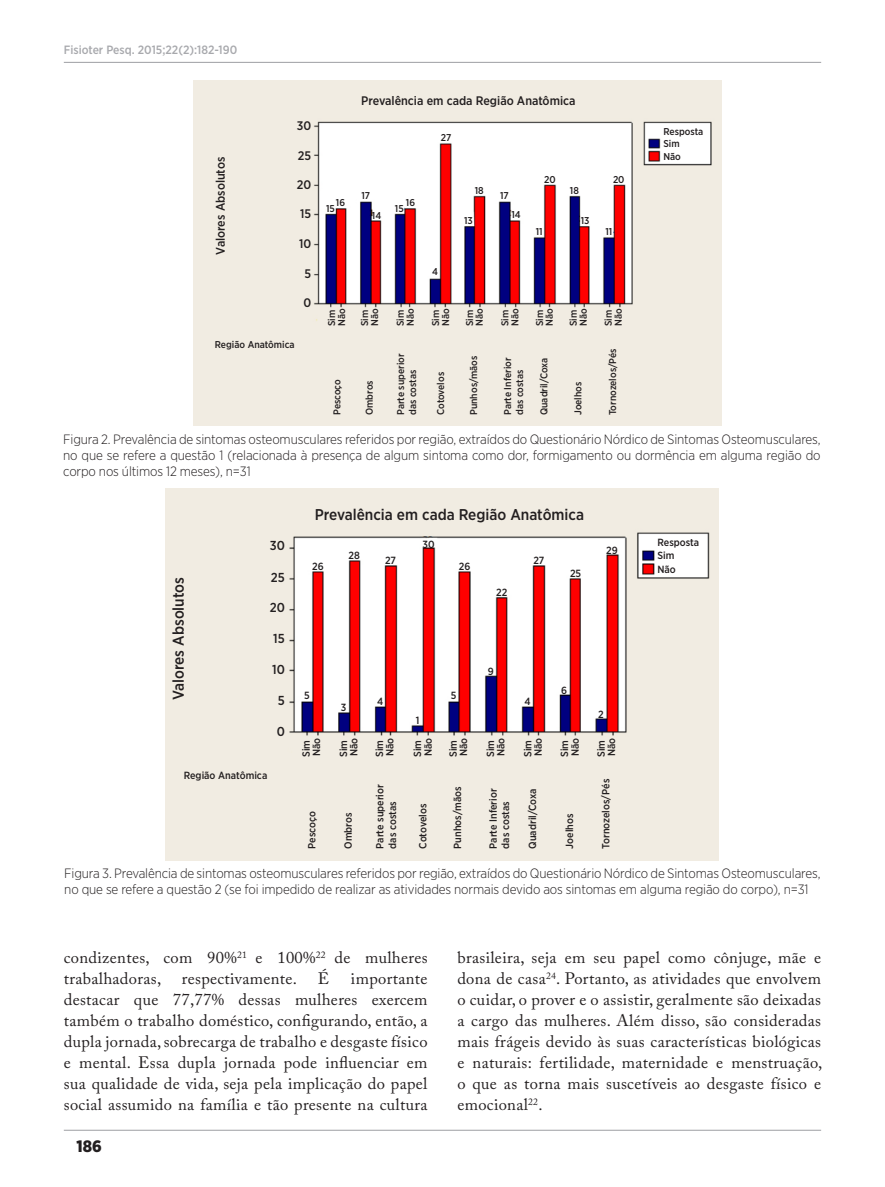
<style>
.page{position:relative;width:885px;height:1187px;background:#fff}
.page>*{position:absolute;margin:0;border:0;box-sizing:border-box;transform-origin:0 0}
.TEXTO{font:16.5px/21px "Adobe Caslon Pro";letter-spacing:.02em;color:#231f20;text-align:justify}
.t1{font:900 16.5px "Gotham Narrow";color:#231f20}
.t2{font:500 15.6px "Gotham Narrow";color:#231f20}
.Figura_tit{font:300 13.5px/16.2px "Gotham Narrow";letter-spacing:-.01em;color:#231f20}
.t3{font:500 13.05px "Gotham Narrow";color:#231f20}
.t4{font:500 12.45px "Gotham Narrow";color:#231f20}
.t5{font:500 12px "Gotham Narrow";color:#a8a9ad}
.t6{font:500 10.35px/10.4px "Gotham Narrow";color:#231f20}
.t7{font:500 9.9px/9.9px "Gotham Narrow";color:#231f20}
</style>
<div class="page">
<hr style="left:64px;top:62px;width:757px;height:1px;background:#a8a9ad">
<hr style="left:64px;top:1129px;width:757px;height:1px;background:#a8a9ad">
<img style="left:165px;top:488px;width:553px;height:372px">
<img style="left:193px;top:80px;width:528px;height:345px">
<p class="t5" style="left:64px;top:42px;width:175px">Fisioter Pesq. 2015;22(2):182-190</p>
<p class="t4" style="left:212px;top:255px;width:99px;rotate:-90deg">Valores Absolutos</p>
<p class="t4" style="left:297px;top:118px;width:16px">30</p>
<p class="t4" style="left:298px;top:148px;width:15px">25</p>
<p class="t4" style="left:297px;top:176px;width:16px">20</p>
<p class="t4" style="left:300px;top:206px;width:13px">15</p>
<p class="t4" style="left:299px;top:235px;width:14px">10</p>
<p class="t4" style="left:304px;top:265px;width:8px">5</p>
<p class="t4" style="left:303px;top:295px;width:9px">0</p>
<p class="t7" style="left:215px;top:339px;width:81px">Região Anatômica</p>
<p class="t4" style="left:361px;top:92px;width:216px">Prevalência em cada Região Anatômica</p>
<p class="t7" style="left:336px;top:197px;width:11px">16</p>
<p class="t7" style="left:326px;top:203px;width:10px">15</p>
<p class="t7" style="left:361px;top:190px;width:10px">17</p>
<p class="t7" style="left:372px;top:211px;width:11px">14</p>
<p class="t7" style="left:406px;top:197px;width:11px">16</p>
<p class="t7" style="left:395px;top:203px;width:10px">15</p>
<p class="t7" style="left:441px;top:133px;width:12px">27</p>
<p class="t7" style="left:432px;top:267px;width:7px">4</p>
<p class="t7" style="left:474px;top:185px;width:10px">18</p>
<p class="t7" style="left:464px;top:215px;width:10px">13</p>
<p class="t7" style="left:500px;top:190px;width:10px">17</p>
<p class="t7" style="left:511px;top:210px;width:11px">14</p>
<p class="t7" style="left:544px;top:175px;width:13px">20</p>
<p class="t7" style="left:535px;top:226px;width:8px">11</p>
<p class="t7" style="left:570px;top:185px;width:10px">18</p>
<p class="t7" style="left:580px;top:215px;width:10px">13</p>
<p class="t7" style="left:613px;top:175px;width:13px">20</p>
<p class="t7" style="left:605px;top:226px;width:8px">11</p>
<p class="t7" style="left:326px;top:326px;width:20px;rotate:-90deg">Sim<br>Não</p>
<p class="t7" style="left:359px;top:326px;width:20px;rotate:-90deg">Sim<br>Não</p>
<p class="t7" style="left:395px;top:326px;width:20px;rotate:-90deg">Sim<br>Não</p>
<p class="t7" style="left:430px;top:326px;width:20px;rotate:-90deg">Sim<br>Não</p>
<p class="t7" style="left:464px;top:326px;width:20px;rotate:-90deg">Sim<br>Não</p>
<p class="t7" style="left:500px;top:326px;width:20px;rotate:-90deg">Sim<br>Não</p>
<p class="t7" style="left:534px;top:326px;width:20px;rotate:-90deg">Sim<br>Não</p>
<p class="t7" style="left:568px;top:326px;width:20px;rotate:-90deg">Sim<br>Não</p>
<p class="t7" style="left:603px;top:326px;width:20px;rotate:-90deg">Sim<br>Não</p>
<p class="t7" style="left:332px;top:415px;width:37px;rotate:-90deg">Pescoço</p>
<p class="t7" style="left:364px;top:415px;width:36px;rotate:-90deg">Ombros</p>
<p class="t7" style="left:394px;top:415px;width:63px;line-height:11.9px;rotate:-90deg">Parte superior das costas</p>
<p class="t7" style="left:435px;top:415px;width:44px;rotate:-90deg">Cotovelos</p>
<p class="t7" style="left:468px;top:415px;width:61px;rotate:-90deg">Punhos/mãos</p>
<p class="t7" style="left:501px;top:415px;width:59px;line-height:11.9px;rotate:-90deg">Parte Inferior das costas</p>
<p class="t7" style="left:539px;top:415px;width:59px;rotate:-90deg">Quadril/Coxa</p>
<p class="t7" style="left:573px;top:415px;width:35px;rotate:-90deg">Joelhos</p>
<p class="t7" style="left:607px;top:415px;width:68px;rotate:-90deg">Tornozelos/Pés</p>
<p class="t7" style="left:663px;top:124px;width:41px;line-height:12.8px">Resposta<br>Sim<br>Não</p>
<p class="Figura_tit" style="left:63px;top:430px;width:758px;text-align:justify">Figura 2. Prevalência de sintomas osteomusculares referidos por região, extraídos do Questionário Nórdico de Sintomas Osteomusculares, no que se refere a questão 1 (relacionada à presença de algum sintoma como dor, formigamento ou dormência em alguma região do corpo nos últimos 12 meses), n=31</p>
<p class="t2" style="left:168px;top:700px;width:124px;rotate:-90deg">Valores Absolutos</p>
<p class="t2" style="left:315px;top:504px;width:271px">Prevalência em cada Região Anatômica</p>
<p class="t3" style="left:270px;top:537px;width:17px">30</p>
<p class="t6" style="left:657px;top:535px;width:43px;line-height:13.4px">Resposta<br>Sim<br>Não</p>
<p class="t6" style="left:422px;top:538px;width:14px">30</p>
<p class="t6" style="left:606px;top:545px;width:13px">29</p>
<p class="t6" style="left:348px;top:550px;width:13px">28</p>
<p class="t6" style="left:385px;top:555px;width:12px">27</p>
<p class="t6" style="left:533px;top:555px;width:12px">27</p>
<p class="t6" style="left:312px;top:561px;width:13px">26</p>
<p class="t6" style="left:459px;top:561px;width:13px">26</p>
<p class="t6" style="left:570px;top:568px;width:13px">25</p>
<p class="t3" style="left:271px;top:568px;width:15px">25</p>
<p class="t3" style="left:270px;top:598px;width:17px">20</p>
<p class="t3" style="left:273px;top:630px;width:13px">15</p>
<p class="t3" style="left:272px;top:660px;width:14px">10</p>
<p class="t3" style="left:278px;top:692px;width:9px">5</p>
<p class="t3" style="left:277px;top:722px;width:10px">0</p>
<p class="t6" style="left:496px;top:587px;width:13px">22</p>
<p class="t6" style="left:304px;top:690px;width:7px">5</p>
<p class="t6" style="left:341px;top:701px;width:7px">3</p>
<p class="t6" style="left:377px;top:696px;width:8px">4</p>
<p class="t6" style="left:415px;top:715px;width:5px">1</p>
<p class="t6" style="left:451px;top:690px;width:7px">5</p>
<p class="t6" style="left:487px;top:665px;width:7px">9</p>
<p class="t6" style="left:524px;top:696px;width:8px">4</p>
<p class="t6" style="left:561px;top:684px;width:7px">6</p>
<p class="t6" style="left:598px;top:708px;width:7px">2</p>
<p class="t6" style="left:301px;top:757px;width:20px;rotate:-90deg">Sim<br>Não</p>
<p class="t6" style="left:338px;top:757px;width:20px;rotate:-90deg">Sim<br>Não</p>
<p class="t6" style="left:374px;top:757px;width:20px;rotate:-90deg">Sim<br>Não</p>
<p class="t6" style="left:412px;top:757px;width:20px;rotate:-90deg">Sim<br>Não</p>
<p class="t6" style="left:448px;top:757px;width:20px;rotate:-90deg">Sim<br>Não</p>
<p class="t6" style="left:485px;top:757px;width:20px;rotate:-90deg">Sim<br>Não</p>
<p class="t6" style="left:522px;top:757px;width:20px;rotate:-90deg">Sim<br>Não</p>
<p class="t6" style="left:559px;top:757px;width:20px;rotate:-90deg">Sim<br>Não</p>
<p class="t6" style="left:596px;top:757px;width:20px;rotate:-90deg">Sim<br>Não</p>
<p class="t6" style="left:184px;top:769px;width:85px">Região Anatômica</p>
<p class="t6" style="left:306px;top:848px;width:39px;rotate:-90deg">Pescoço</p>
<p class="t6" style="left:343px;top:848px;width:38px;rotate:-90deg">Ombros</p>
<p class="t6" style="left:373px;top:848px;width:66px;line-height:12.5px;rotate:-90deg">Parte superior das costas</p>
<p class="t6" style="left:417px;top:848px;width:47px;rotate:-90deg">Cotovelos</p>
<p class="t6" style="left:452px;top:848px;width:64px;rotate:-90deg">Punhos/mãos</p>
<p class="t6" style="left:486px;top:848px;width:62px;line-height:12.5px;rotate:-90deg">Parte Inferior das costas</p>
<p class="t6" style="left:527px;top:848px;width:62px;rotate:-90deg">Quadril/Coxa</p>
<p class="t6" style="left:564px;top:848px;width:37px;rotate:-90deg">Joelhos</p>
<p class="t6" style="left:600px;top:848px;width:71px;rotate:-90deg">Tornozelos/Pés</p>
<p class="Figura_tit" style="left:64px;top:864px;width:757px">Figura 3. Prevalência de sintomas osteomusculares referidos por região, extraídos do Questionário Nórdico de Sintomas Osteomusculares, no que se refere a questão 2 (se foi impedido de realizar as atividades normais devido aos sintomas em alguma região do corpo), n=31</p>
<p class="TEXTO" style="left:64px;top:947px;width:365px">condizentes, com 90%<sup>21</sup> e 100%<sup>22</sup> de mulheres trabalhadoras,</p>
<p class="TEXTO" style="left:182px;top:968px;width:116px">respectivamente.</p>
<p class="TEXTO" style="left:317px;top:968px;width:13px">É</p>
<p class="TEXTO" style="left:64px;top:968px;width:365px;text-indent:287px">importante destacar que 77,77% dessas mulheres exercem também o trabalho doméstico, configurando, então, a dupla jornada, sobrecarga de trabalho e desgaste físico e mental. Essa dupla jornada pode influenciar em sua qualidade de vida, seja pela implicação do papel social assumido na família e tão presente na cultura</p>
<p class="t1" style="left:77px;top:1135px;width:27px">186</p>
<p class="TEXTO" style="left:457px;top:947px;width:366px">brasileira, seja em seu papel como cônjuge, mãe e dona de casa<sup>24</sup>. Portanto, as atividades que envolvem o cuidar, o prover e o assistir, geralmente são deixadas a cargo das mulheres. Além disso, são consideradas mais frágeis devido às suas características biológicas e naturais: fertilidade, maternidade e menstruação, o que as torna mais suscetíveis ao desgaste físico e emocional<sup>22</sup>.</p>
</div>
